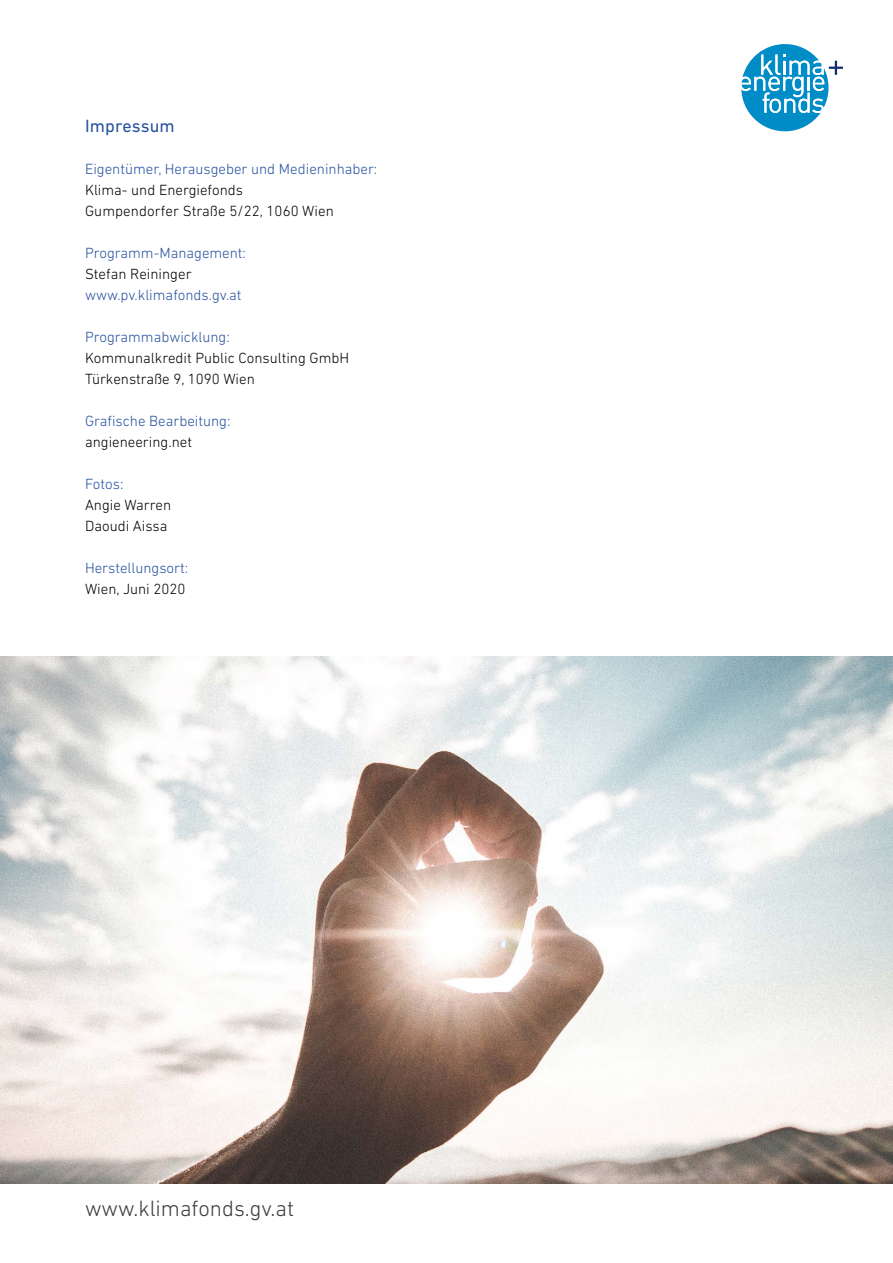
<style>
.page{position:relative;width:893px;height:1263px;background:#fff}
.page>*{position:absolute;margin:0;border:0;box-sizing:border-box;transform-origin:0 0}
.Fußzeile_Titel_Rückseite{font:300 22.5px "DIN Next LT Pro";color:#3c3c3b}
.Headline_Impressum{font:18px "DIN Next LT Pro";letter-spacing:.01em;color:#2852a0}
.Headline_Impressum_Unterüberschriften{font:300 15px "DIN Next LT Pro";color:#2852a0}
.Fließtext{font:300 15px "DIN Next LT Pro";color:#000}
.Fließtext_ohne_Abstand_danach{font:300 15px "DIN Next LT Pro";color:#000}
.Fließtext-2{font:300 15px "DIN Next LT Pro";color:#2852a0}
</style>
<div class="page">
<img style="left:0;top:657px;width:893px;height:526px">
<svg style="left:741px;top:44px;width:102px;height:87px"></svg>
<h1 class="Headline_Impressum" style="left:85px;top:115px;width:91px">Impressum</h1>
<h2 class="Headline_Impressum_Unterüberschriften" style="left:85px;top:160px;width:294px">Eigentümer, Herausgeber und Medieninhaber:</h2>
<p class="Fließtext_ohne_Abstand_danach" style="left:85px;top:181px;width:160px">Klima- und Energiefonds</p>
<p class="Fließtext" style="left:85px;top:202px;width:250px">Gumpendorfer Straße 5/22, 1060 Wien</p>
<h2 class="Headline_Impressum_Unterüberschriften" style="left:85px;top:244px;width:162px">Programm-Management:</h2>
<p class="Fließtext_ohne_Abstand_danach" style="left:85px;top:265px;width:108px">Stefan Reininger</p>
<p class="Fließtext-2" style="left:85px;top:286px;width:158px">www.pv.klimafonds.gv.at</p>
<h2 class="Headline_Impressum_Unterüberschriften" style="left:85px;top:328px;width:146px">Programmabwicklung:</h2>
<p class="Fließtext_ohne_Abstand_danach" style="left:85px;top:349px;width:266px">Kommunalkredit Public Consulting GmbH</p>
<p class="Fließtext" style="left:85px;top:370px;width:171px">Türkenstraße 9, 1090 Wien</p>
<h2 class="Headline_Impressum_Unterüberschriften" style="left:85px;top:412px;width:147px">Grafische Bearbeitung:</h2>
<p class="Fließtext" style="left:85px;top:433px;width:108px">angieneering.net</p>
<h2 class="Headline_Impressum_Unterüberschriften" style="left:85px;top:475px;width:40px">Fotos:</h2>
<p class="Fließtext_ohne_Abstand_danach" style="left:85px;top:496px;width:88px">Angie Warren</p>
<p class="Fließtext" style="left:85px;top:517px;width:84px">Daoudi Aissa</p>
<h2 class="Headline_Impressum_Unterüberschriften" style="left:85px;top:559px;width:105px">Herstellungsort:</h2>
<p class="Fließtext" style="left:85px;top:580px;width:102px">Wien, Juni 2020</p>
<p class="Fußzeile_Titel_Rückseite" style="left:85px;top:1195px;width:211px">www.klimafonds.gv.at</p>
</div>
